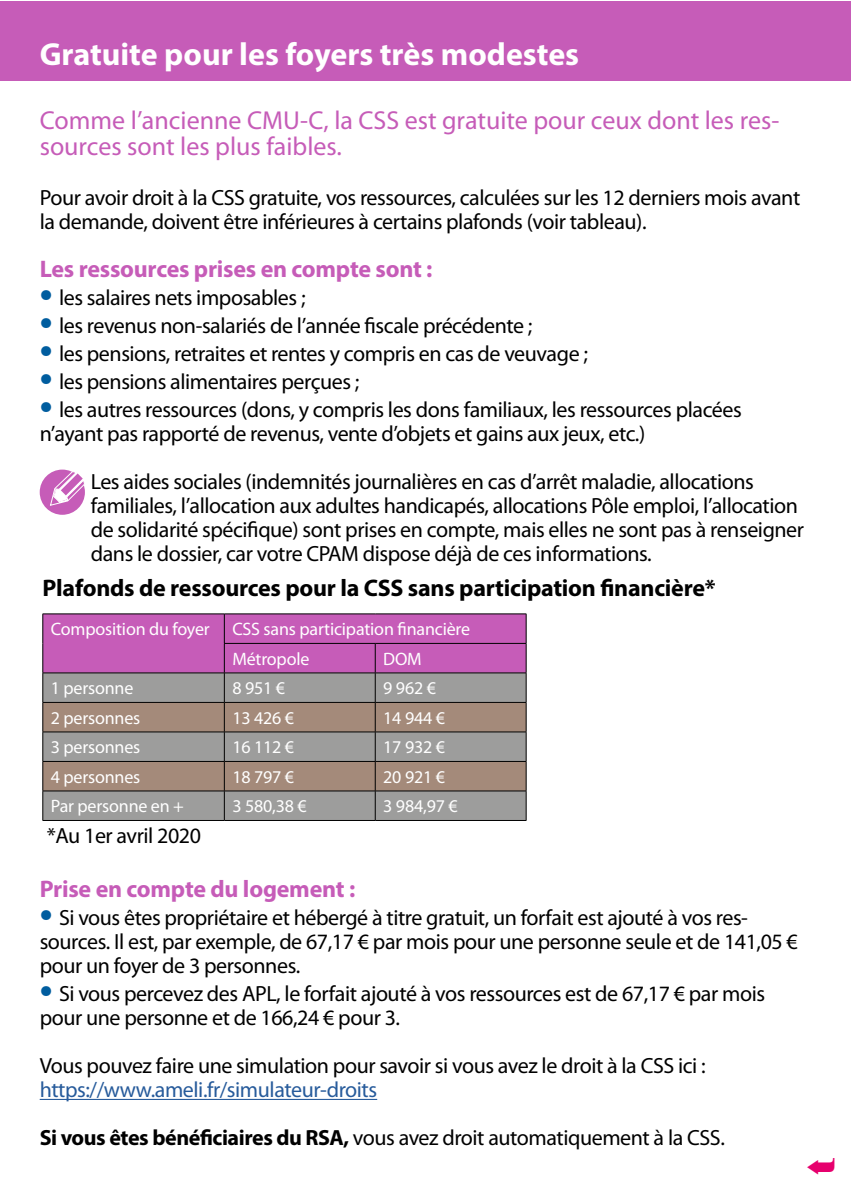
<style>
.page{position:relative;width:851px;height:1191px;background:#fff}
.page>*{position:absolute;margin:0;border:0;box-sizing:border-box;transform-origin:0 0}
.t1{font:700 32px "Myriad Pro";color:#fff}
.t2{font:26px/26px "Myriad Pro";color:#c65cb8}
.t3{font:700 24px "Myriad Pro";letter-spacing:-.01em;color:#000}
.t4{font:700 24px "Myriad Pro";letter-spacing:-.01em;color:#c65cb8}
.t5{font:22px/24px "Myriad Pro";letter-spacing:-.02em;color:#000}
.t6{font:22px/48px "Myriad Pro";letter-spacing:-.02em;color:#275b9b}
.t7{font:18px/29.6px "Myriad Pro";letter-spacing:-.01em;color:#fff}
.s1{font-weight:700;font-size:38px;color:#005d9f}
.s2{font-weight:700;color:#000}
.s3{color:#000}
</style>
<div class="page">
<hr style="left:43px;top:613px;width:181px;height:1px;background:#000">
<hr style="left:224px;top:613px;width:151px;height:1px;background:#000">
<hr style="left:375px;top:613px;width:151px;height:1px;background:#000">
<hr style="left:43px;top:820px;width:181px;height:1px;background:#000">
<hr style="left:224px;top:820px;width:151px;height:1px;background:#000">
<hr style="left:375px;top:820px;width:151px;height:1px;background:#000">
<svg style="left:42px;top:614px;width:484px;height:206px;background:#a48094"></svg>
<hr style="left:43px;top:702px;width:181px;height:1px;background:#000">
<div style="left:0;top:1px;width:850px;height:80px;background:#c65cb8"></div>
<hr style="left:40px;top:1098px;width:337px;height:2px;background:#275b9b">
<div style="left:40px;top:469px;width:45px;height:46px;background:#c65cb8;border-radius:50%"></div>
<svg style="left:50px;top:471px;width:35px;height:35px"></svg>
<h1 class="t1" style="left:40px;top:33px;width:541px">Gratuite pour les foyers très modestes</h1>
<p class="t2" style="left:40px;top:107px;width:741px">Comme l’ancienne CMU-C, la CSS est gratuite pour ceux dont les res&shy;sources sont les plus faibles.</p>
<p class="t5" style="left:40px;top:185px;width:762px">Pour avoir droit à la CSS gratuite, vos ressources, calculées sur les 12 derniers mois avant la demande, doivent être inférieures à certains plafonds (voir tableau).</p>
<p class="t4" style="left:40px;top:253px;width:394px">Les ressources prises en compte sont :</p>
<p class="t5" style="left:40px;top:285px;width:267px"><span class="s1">•</span> les salaires nets imposables ;</p>
<p class="t5" style="left:40px;top:313px;width:494px"><span class="s1">•</span> les revenus non-salariés de l’année fiscale précédente ;</p>
<p class="t5" style="left:40px;top:341px;width:549px"><span class="s1">•</span> les pensions, retraites et rentes y compris en cas de veuvage ;</p>
<p class="t5" style="left:40px;top:369px;width:321px"><span class="s1">•</span> les pensions alimentaires perçues ;</p>
<p class="t5" style="left:40px;top:397px;width:703px"><span class="s1">•</span> les autres ressources (dons, y compris les dons familiaux, les ressources placées n’ayant pas rapporté de revenus, vente d’objets et gains aux jeux, etc.)</p>
<p class="t5" style="left:91px;top:469px;width:714px">Les aides sociales (indemnités journalières en cas d’arrêt maladie, allocations familiales, l’allocation aux adultes handicapés, allocations Pôle emploi, l’allocation de solidarité spécifique) sont prises en compte, mais elles ne sont pas à renseigner dans le dossier, car votre CPAM dispose déjà de ces informations.</p>
<p class="t3" style="left:43px;top:572px;width:674px">Plafonds de ressources pour la CSS sans participation financière*</p>
<p class="t7" style="left:51px;top:614px;width:160px">Composition du foyer</p>
<p class="t7" style="left:232px;top:614px;width:239px">CSS sans participation financière<br>Métropole</p>
<p class="t7" style="left:383px;top:644px;width:40px">DOM</p>
<p class="t7" style="left:51px;top:673px;width:84px">1 personne</p>
<p class="t7" style="left:232px;top:673px;width:54px">8 951 €</p>
<p class="t7" style="left:383px;top:673px;width:54px">9 962 €</p>
<p class="t7" style="left:51px;top:703px;width:91px">2 personnes</p>
<p class="t7" style="left:232px;top:703px;width:63px">13 426 €</p>
<p class="t7" style="left:383px;top:703px;width:63px">14 944 €</p>
<p class="t7" style="left:51px;top:732px;width:91px">3 personnes</p>
<p class="t7" style="left:232px;top:732px;width:63px">16 112 €</p>
<p class="t7" style="left:383px;top:732px;width:63px">17 932 €</p>
<p class="t7" style="left:51px;top:762px;width:91px">4 personnes</p>
<p class="t7" style="left:232px;top:762px;width:63px">18 797 €</p>
<p class="t7" style="left:383px;top:762px;width:63px">20 921 €</p>
<p class="t7" style="left:51px;top:791px;width:135px">Par personne en +</p>
<p class="t7" style="left:232px;top:791px;width:76px">3 580,38 €</p>
<p class="t7" style="left:383px;top:791px;width:76px">3 984,97 €</p>
<p class="t5" style="left:47px;top:823px;width:156px">*Au 1er avril 2020</p>
<p class="t4" style="left:40px;top:873px;width:317px">Prise en compte du logement :</p>
<p class="t5" style="left:40px;top:905px;width:759px"><span class="s1">•</span> Si vous êtes propriétaire et hébergé à titre gratuit, un forfait est ajouté à vos res&shy;sources. Il est, par exemple, de 67,17 € par mois pour une personne seule et de 141,05 € pour un foyer de 3 personnes.</p>
<p class="t5" style="left:40px;top:981px;width:726px"><span class="s1">•</span> Si vous percevez des APL, le forfait ajouté à vos ressources est de 67,17 € par mois pour une personne et de 166,24 € pour 3.</p>
<p class="t5" style="left:40px;top:1053px;width:667px">Vous pouvez faire une simulation pour savoir si vous avez le droit à la CSS ici :</p>
<p class="t6" style="left:40px;top:1065px;width:686px">https://www.ameli.fr/simulateur-droits<br><span class="s2">Si vous êtes bénéficiaires du RSA,</span> <span class="s3">vous avez droit automatiquement à la CSS.</span></p>
</div>
